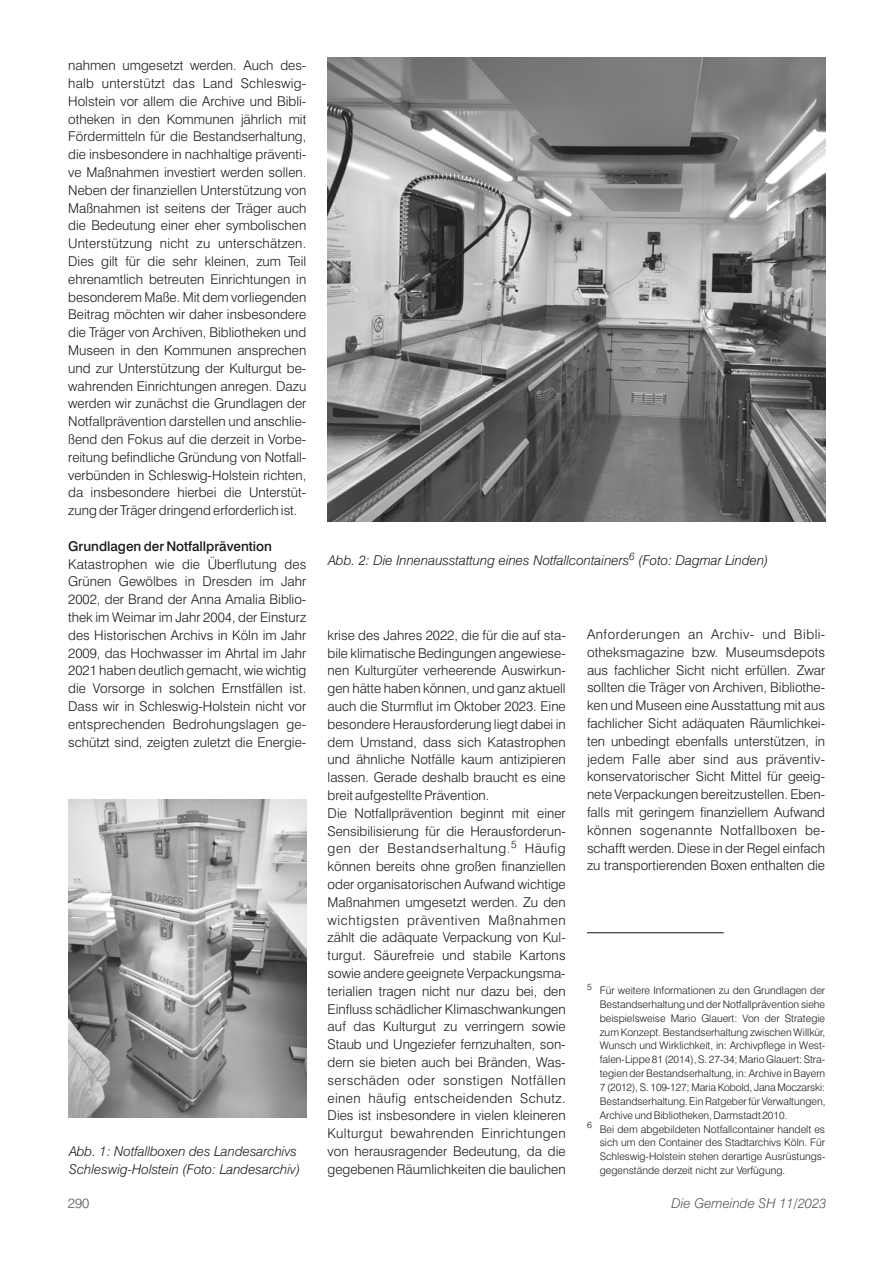
<style>
.page{position:relative;width:893px;height:1263px;background:#fff}
.page>*{position:absolute;margin:0;border:0;box-sizing:border-box;transform-origin:0 0}
.t1{font:300 13.5px/17.9px "Swiss 721 BT";color:#1a1a1a;text-align:justify}
.t2{font:italic 300 13.5px/17.9px "Swiss 721 BT";color:#1a1a1a}
.t3{font:500 13.5px "Swiss 721 BT";color:#1a1a1a}
.t4{font:italic 300 13.5px "Swiss 721 BT";color:#565656}
.t5{font:300 13.5px "Swiss 721 BT";color:#565656}
.t6{font:300 10.5px "Swiss 721 BT";color:#1a1a1a}
.t7{font:italic 300 10.5px "Swiss 721 BT";color:#1a1a1a}
</style>
<div class="page">
<img style="left:68px;top:800px;width:238px;height:317px">
<img style="left:328px;top:57px;width:497px;height:464px">
<hr style="left:587px;top:932px;width:137px;height:1px;background:#1a1a1a">
<p class="t1" style="left:68px;top:58px;width:240px">nahmen umgesetzt werden. Auch des&shy;halb unterstützt das Land Schleswig-Holstein vor allem die Archive und Bibli&shy;otheken in den Kommunen jährlich mit Fördermitteln für die Bestandserhaltung, die insbesondere in nachhaltige präventi&shy;ve Maßnahmen investiert werden sollen.<br>Neben der finanziellen Unterstützung von Maßnahmen ist seitens der Träger auch die Bedeutung einer eher symbolischen Unterstützung nicht zu unterschätzen.<br>Dies gilt für die sehr kleinen, zum Teil ehrenamtlich betreuten Einrichtungen in besonderem Maße. Mit dem vorliegenden Beitrag möchten wir daher insbesondere die Träger von Archiven, Bibliotheken und Museen in den Kommunen ansprechen und zur Unterstützung der Kulturgut be&shy;wahrenden Einrichtungen anregen. Dazu werden wir zunächst die Grundlagen der Notfallprävention darstellen und anschlie&shy;ßend den Fokus auf die derzeit in Vorbe&shy;reitung befindliche Gründung von Notfall&shy;verbünden in Schleswig-Holstein richten, da insbesondere hierbei die Unterstüt&shy;zung der Träger dringend erforderlich ist.</p>
<p class="t3" style="left:68px;top:540px;width:205px">Grundlagen der Notfallprävention</p>
<p class="t1" style="left:68px;top:556px;width:240px">Katastrophen wie die Überflutung des Grünen Gewölbes in Dresden im Jahr 2002, der Brand der Anna Amalia Biblio&shy;thek im Weimar im Jahr 2004, der Einsturz des Historischen Archivs in Köln im Jahr 2009, das Hochwasser im Ahrtal im Jahr 2021 haben deutlich gemacht, wie wichtig die Vorsorge in solchen Ernstfällen ist.<br>Dass wir in Schleswig-Holstein nicht vor entsprechenden Bedrohungslagen ge&shy;schützt sind, zeigten zuletzt die Energie-</p>
<p class="t2" style="left:69px;top:1144px;width:233px">Abb. 1: Notfallboxen des Landesarchivs<br>Schleswig-Holstein (Foto: Landesarchiv)</p>
<p class="t7" style="left:629px;top:552px;width:7px">6</p>
<p class="t2" style="left:328px;top:552px;width:442px">Abb. 2: Die Innenausstattung eines Notfallcontainers (Foto: Dagmar Linden)</p>
<p class="t1" style="left:328px;top:627px;width:240px;text-align:left">krise des Jahres 2022, die für die auf sta&shy;bile klimatische Bedingungen angewiese&shy;nen Kulturgüter verheerende Auswirkun&shy;gen hätte haben können, und ganz aktuell auch die Sturmflut im Oktober 2023. Eine besondere Herausforderung liegt dabei in dem Umstand, dass sich Katastrophen und ähnliche Notfälle kaum antizipieren lassen. Gerade deshalb braucht es eine breit aufgestellte Prävention.<br>Die Notfallprävention beginnt mit einer Sensibilisierung für die Herausforderun-</p>
<p class="t6" style="left:511px;top:840px;width:7px">5</p>
<p class="t1" style="left:328px;top:841px;width:240px">gen der Bestandserhaltung. Häufig können bereits ohne großen finanziellen oder organisatorischen Aufwand wichtige Maßnahmen umgesetzt werden. Zu den wichtigsten präventiven Maßnahmen zählt die adäquate Verpackung von Kul&shy;turgut. Säurefreie und stabile Kartons sowie andere geeignete Verpackungsma&shy;terialien tragen nicht nur dazu bei, den Einfluss schädlicher Klimaschwankungen auf das Kulturgut zu verringern sowie Staub und Ungeziefer fernzuhalten, son&shy;dern sie bieten auch bei Bränden, Was&shy;serschäden oder sonstigen Notfällen einen häufig entscheidenden Schutz.<br>Dies ist insbesondere in vielen kleineren Kulturgut bewahrenden Einrichtungen von herausragender Bedeutung, da die gegebenen Räumlichkeiten die baulichen</p>
<p class="t1" style="left:587px;top:626px;width:240px">Anforderungen an Archiv- und Bibli&shy;otheksmagazine bzw. Museumsdepots aus fachlicher Sicht nicht erfüllen. Zwar sollten die Träger von Archiven, Bibliothe&shy;ken und Museen eine Ausstattung mit aus fachlicher Sicht adäquaten Räumlichkei&shy;ten unbedingt ebenfalls unterstützen, in jedem Falle aber sind aus präventiv&shy;konservatorischer Sicht Mittel für geeig&shy;nete Verpackungen bereitzustellen. Eben&shy;falls mit geringem finanziellem Aufwand können sogenannte Notfallboxen be&shy;schafft werden. Diese in der Regel einfach zu transportierenden Boxen enthalten die</p>
<p class="t6" style="left:587px;top:986px;width:240px"><sup>5</sup> Für weitere Informationen zu den Grundlagen der</p>
<p class="t6" style="left:600px;top:1000px;width:227px">Bestandserhaltung und der Notfallprävention siehe</p>
<p class="t6" style="left:600px;top:1014px;width:227px">beispielsweise Mario Glauert: Von der Strategie</p>
<p class="t6" style="left:600px;top:1027px;width:227px">zum Konzept. Bestandserhaltung zwischen Willkür,</p>
<p class="t6" style="left:600px;top:1041px;width:227px">Wunsch und Wirklichkeit, in: Archivpflege in West-</p>
<p class="t6" style="left:600px;top:1055px;width:227px">falen-Lippe 81 (2014), S. 27-34; Mario Glauert: Stra-</p>
<p class="t6" style="left:600px;top:1069px;width:227px">tegien der Bestandserhaltung, in: Archive in Bayern</p>
<p class="t6" style="left:600px;top:1083px;width:227px">7 (2012), S. 109-127; Maria Kobold, Jana Moczarski:</p>
<p class="t6" style="left:600px;top:1097px;width:227px">Bestandserhaltung. Ein Ratgeber für Verwaltungen,</p>
<p class="t6" style="left:600px;top:1111px;width:189px">Archive und Bibliotheken, Darmstadt 2010.</p>
<p class="t6" style="left:587px;top:1124px;width:240px"><sup>6</sup> Bei dem abgebildeten Notfallcontainer handelt es</p>
<p class="t6" style="left:600px;top:1138px;width:227px">sich um den Container des Stadtarchivs Köln. Für</p>
<p class="t6" style="left:600px;top:1152px;width:227px">Schleswig-Holstein stehen derartige Ausrüstungs-</p>
<p class="t6" style="left:600px;top:1166px;width:187px">gegenstände derzeit nicht zur Verfügung.</p>
<p class="t5" style="left:68px;top:1197px;width:23px">290</p>
<p class="t4" style="left:671px;top:1197px;width:157px">Die Gemeinde SH 11/2023</p>
</div>
